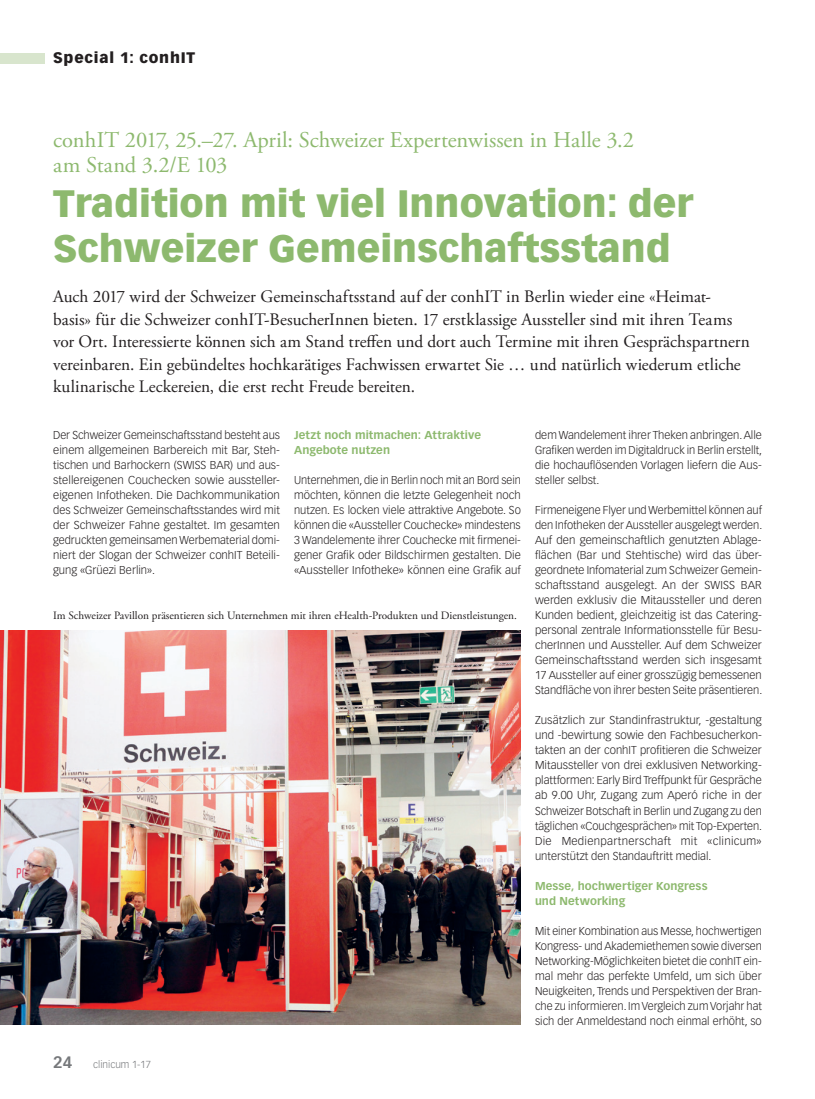
<style>
.page{position:relative;width:815px;height:1099px;background:#fff}
.page>*{position:absolute;margin:0;border:0;box-sizing:border-box;transform-origin:0 0}
.t1{font:900 37.5px/45px "Vectora LT Std";color:#8db96e}
.t2{font:22.5px/25px "Adobe Garamond Pro";color:#8db96e}
.t3{font:17.5px/22.5px "Adobe Garamond Pro";color:#231f20}
.t4{font:900 15px "Vectora LT Std";letter-spacing:.05em;color:#231f20}
.t5{font:300 11.25px/15px "Vectora LT Std";color:#231f20;text-align:justify}
.t6{font:11.25px "Adobe Garamond Pro";color:#231f20}
.t7{font:700 11.25px/15px "Vectora LT Std";letter-spacing:.005em;color:#8db96e}
.t8{font:300 10px "Vectora LT Std";color:#76787b}
.s1{font-weight:700;font-size:16.25px}
</style>
<div class="page">
<div style="left:0;top:53px;width:45px;height:10px;background:#d8e5cd"></div>
<img style="left:0;top:630px;width:521px;height:394px">
<h3 class="t4" style="left:53px;top:49px;width:144px">Special 1: conhIT</h3>
<h2 class="t2" style="left:53px;top:128px;width:582px">conhIT 2017, 25.–27. April: Schweizer Expertenwissen in Halle 3.2 am Stand 3.2/E 103</h2>
<h1 class="t1" style="left:53px;top:180px;width:641px">Tradition mit viel Innovation: der<br>Schweizer Gemeinschaftsstand</h1>
<p class="t3" style="left:53px;top:286px;width:698px">Auch 2017 wird der Schweizer Gemeinschaftsstand auf der conhIT in Berlin wieder eine «Heimat&shy;basis» für die Schweizer conhIT-BesucherInnen bieten. 17 erstklassige Aussteller sind mit ihren Teams vor Ort. Interessierte können sich am Stand treffen und dort auch Termine mit ihren Gesprächspartnern vereinbaren. Ein gebündeltes hochkarätiges Fachwissen erwartet Sie … und natürlich wiederum etliche kulinarische Leckereien, die erst recht Freude bereiten.</p>
<p class="t5" style="left:53px;top:428px;width:228px">Der Schweizer Gemeinschaftsstand besteht aus einem allgemeinen Barbereich mit Bar, Steh&shy;tischen und Barhockern (SWISS BAR) und aus&shy;stellereigenen Couchecken sowie aussteller&shy;eigenen Infotheken. Die Dachkommunikation des Schweizer Gemeinschaftsstandes wird mit der Schweizer Fahne gestaltet. Im gesamten gedruckten gemeinsamen Werbematerial domi&shy;niert der Slogan der Schweizer conhIT Beteili&shy;gung «Grüezi Berlin».</p>
<p class="t7" style="left:294px;top:428px;width:188px">Jetzt noch mitmachen: Attraktive<br>Angebote nutzen</p>
<p class="t5" style="left:535px;top:428px;width:229px">dem Wandelement ihrer Theken anbringen. Alle Grafiken werden im Digitaldruck in Berlin erstellt, die hochauflösenden Vorlagen liefern die Aus&shy;steller selbst.</p>
<p class="t5" style="left:535px;top:503px;width:229px;text-align:left">Firmeneigene Flyer und Werbemittel können auf den Infotheken der Aussteller ausgelegt werden.<br>Auf den gemeinschaftlich genutzten Ablage&shy;flächen (Bar und Stehtische) wird das ü ber&shy;geordnete Infomaterial zum Schweizer Gemein&shy;schaftsstand ausgelegt. An der SWISS BAR werden exklusiv die Mitaussteller und deren Kunden bedient, gleichzeitig ist das Catering&shy;personal zentrale Informationsstelle fü r Besu&shy;cherInnen und Aussteller. Auf dem Schweizer Gemeinschaftsstand werden sich insgesamt 17 Aussteller auf einer grosszügig bemessenen Standfläche von ihrer besten Seite präsentieren.</p>
<p class="t5" style="left:535px;top:713px;width:229px">Zusätzlich zur Standinfrastruktur, -gestaltung und -bewirtung sowie den Fachbesucherkon&shy;takten an der conhIT profitieren die Schweizer Mitaussteller von drei exklusiven Networking&shy;plattformen: Early Bird Treffpunkt fü r Gespräche ab 9.00 Uhr, Zugang zum Aperó riche in der Schweizer Botschaft in Berlin und Zugang zu den täglichen «Couchgesprächen» mit Top-Experten.<br>Die Medienpartnerschaft mit «clinicum» unterstützt den Standauftritt medial.</p>
<p class="t7" style="left:535px;top:878px;width:174px">Messe, hochwertiger Kongress und Networking</p>
<p class="t5" style="left:535px;top:923px;width:228px">Mit einer Kombination aus Messe, hochwertigen Kongress- und Akademiethemen sowie diversen Networking-Möglichkeiten bietet die conhIT ein&shy;mal mehr das perfekte Umfeld, um sich über Neuigkeiten, Trends und Perspektiven der Bran&shy;che zu informieren. Im Vergleich zum Vorjahr hat sich der Anmeldestand noch einmal erhöht, so</p>
<p class="t5" style="left:294px;top:473px;width:228px">Unternehmen, die in Berlin noch mit an Bord sein möchten, können die letzte Gelegenheit noch nutzen. Es locken viele attraktive Angebote. So können die «Aussteller Couchecke» mindestens 3 Wandelemente ihrer Couchecke mit firmenei&shy;gener Grafik oder Bildschirmen gestalten. Die «Aussteller Infotheke» können eine Grafik auf</p>
<p class="t6" style="left:53px;top:609px;width:465px">Im Schweizer Pavillon präsentieren sich Unternehmen mit ihren eHealth-Produkten und Dienstleistungen.</p>
<p class="t8" style="left:53px;top:1058px;width:99px"><span class="s1">24</span> clinicum 1-17</p>
</div>
